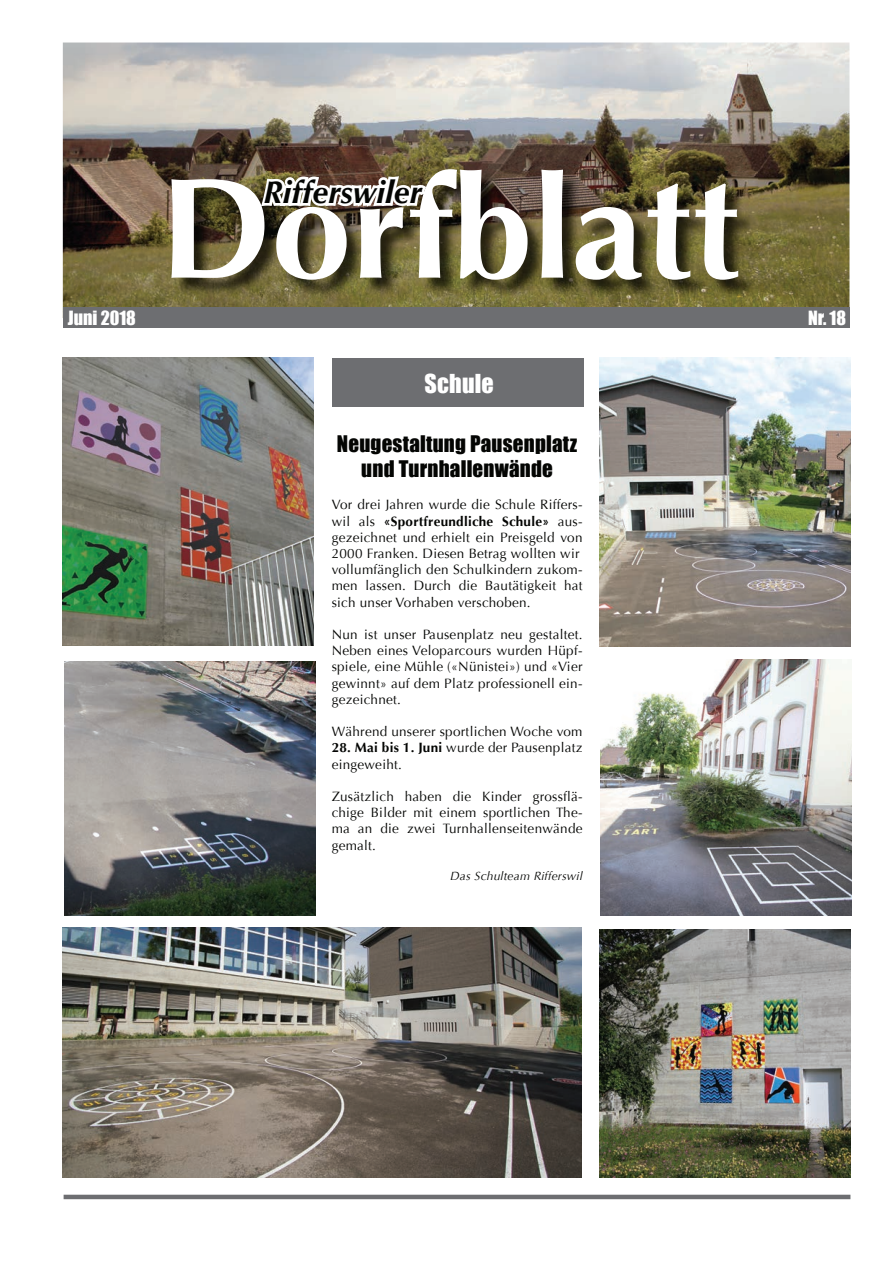
<style>
.page{position:relative;width:893px;height:1263px;background:#fff}
.page>*{position:absolute;margin:0;border:0;box-sizing:border-box;transform-origin:0 0}
.t1{font:700 143.55px "Optima";color:#fff}
.t2{font:italic 700 31.5px "Optima";color:#040503}
.t3{font:24px "Impact";letter-spacing:.01em;color:#fff}
.t4{font:21px/25.2px "Impact";letter-spacing:.01em;color:#040503;text-align:center}
.t5{font:18px "Impact";color:#fff}
.t6{font:13.5px/16.2px "Optima";letter-spacing:.02em;color:#040503}
.t7{font:italic 12px "Optima";letter-spacing:.02em;color:#040503}
.s1{font-weight:700}
</style>
<div class="page">
<hr style="left:64px;top:1195px;width:786px;height:4px;background:#6d6e71">
<img style="left:63px;top:43px;width:786px;height:275px">
<img style="left:174px;top:172px;width:583px;height:127px">
<svg style="left:257px;top:173px;width:173px;height:58px"></svg>
<div style="left:64px;top:308px;width:786px;height:20px;background:#6d6e71"></div>
<div style="left:333px;top:358px;width:251px;height:48px;background:#6d6e71"></div>
<img style="left:63px;top:928px;width:518px;height:250px">
<img style="left:600px;top:358px;width:250px;height:288px">
<img style="left:601px;top:660px;width:250px;height:255px">
<img style="left:63px;top:358px;width:251px;height:288px">
<img style="left:65px;top:661px;width:251px;height:254px">
<img style="left:600px;top:929px;width:250px;height:249px">
<h1 class="t1" style="left:160px;top:145px;width:581px">Dorfblatt</h1>
<h2 class="t2" style="left:264px;top:174px;width:160px">Rifferswiler</h2>
<h3 class="t5" style="left:68px;top:304px;width:70px">Juni 2018</h3>
<h3 class="t5" style="left:808px;top:304px;width:39px">Nr. 18</h3>
<h3 class="t3" style="left:424px;top:365px;width:71px">Schule</h3>
<h3 class="t4" style="left:337px;top:430px;width:242px">Neugestaltung Pausenplatz und Turnhallenwände</h3>
<p class="t6" style="left:332px;top:497px;width:252px">Vor drei Jahren wurde die Schule Riffers&shy;wil als <span class="s1">«Sportfreundliche Schule»</span> aus&shy;gezeichnet und erhielt ein Preisgeld von 2000 Franken. Diesen Betrag wollten wir vollumfänglich den Schulkindern zukom&shy;men lassen. Durch die Bautätigkeit hat sich unser Vorhaben verschoben.</p>
<p class="t6" style="left:332px;top:626px;width:252px;text-align:justify">Nun ist unser Pausenplatz neu gestaltet.<br>Neben eines Veloparcours wurden Hüpf&shy;spiele, eine Mühle («Nünistei») und «Vier gewinnt» auf dem Platz professionell ein&shy;gezeichnet.</p>
<p class="t6" style="left:332px;top:724px;width:252px">Während unserer sportlichen Woche vom</p>
<p class="t6" style="left:332px;top:740px;width:252px"><span class="s1">28. Mai bis 1. Juni</span> wurde der Pausenplatz eingeweiht.</p>
<p class="t6" style="left:332px;top:788px;width:252px;text-align:justify">Zusätzlich haben die Kinder grossflä&shy;chige Bilder mit einem sportlichen The&shy;ma an die zwei Turnhallenseitenwände gemalt.</p>
<p class="t7" style="left:450px;top:869px;width:134px">Das Schulteam Rifferswil</p>
</div>
